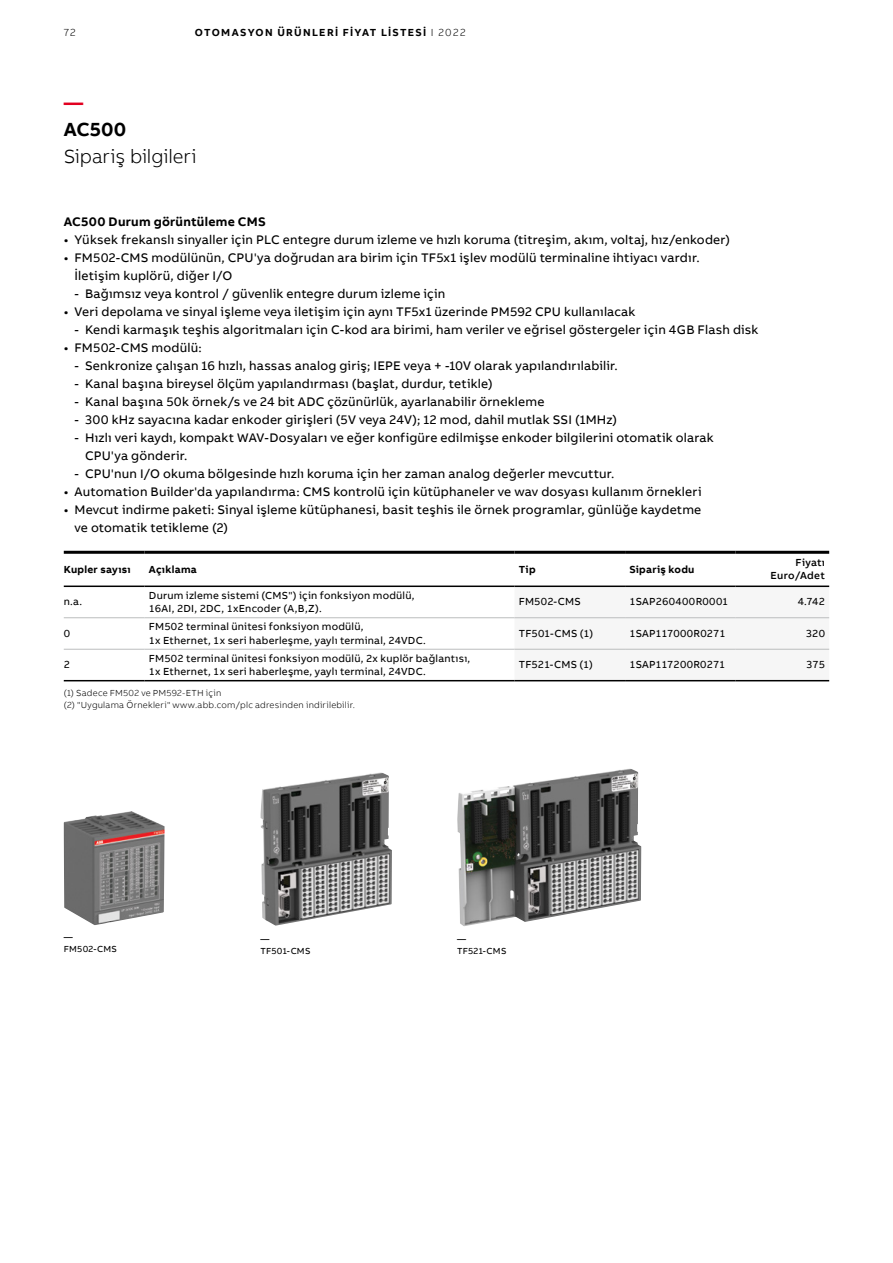
<style>
.page{position:relative;width:893px;height:1263px;background:#fff}
.page>*{position:absolute;margin:0;border:0;box-sizing:border-box;transform-origin:0 0}
.t1{font:300 19.5px "AB Bvoice";letter-spacing:-.005em;color:#000}
.t2{font:700 19.5px "AB Bvoice";letter-spacing:.005em;color:#000}
.t3{font:700 19.5px "AB Bvoice";color:#e20020}
.t4{font:12.75px/18px "AB Bvoice";letter-spacing:.015em;color:#000}
.t5{font:700 12.75px "AB Bvoice";letter-spacing:.02em;color:#000}
.t6{font:10.5px/13.5px "AB Bvoice";letter-spacing:.02em;color:#000}
.t7{font:700 10.5px "AB Bvoice";letter-spacing:.125em;color:#000}
.t8{font:700 10.5px "AB Bvoice";letter-spacing:.04em;color:#000}
.t9{font:500 10.5px/13.5px "AB Bvoice";letter-spacing:.03em;color:#000;text-align:right}
.t10{font:300 10.5px "AB Bvoice";color:#000}
.t11{font:300 9px/12px "AB Bvoice";letter-spacing:.025em;color:#000}
.t12{font:9px/12px "AB Bvoice";letter-spacing:.025em;color:#000}
.s1{font-weight:300}
</style>
<div class="page">
<img style="left:64px;top:811px;width:101px;height:114px">
<img style="left:261px;top:772px;width:131px;height:153px">
<img style="left:457px;top:768px;width:184px;height:158px">
<div style="left:514px;top:587px;width:315px;height:93px;background:#f6f6f6"></div>
<hr style="left:64px;top:551px;width:81px;height:3px;background:#000">
<hr style="left:145px;top:551px;width:369px;height:3px;background:#000">
<hr style="left:514px;top:551px;width:111px;height:3px;background:#000">
<hr style="left:625px;top:551px;width:111px;height:3px;background:#000">
<hr style="left:736px;top:551px;width:93px;height:3px;background:#000">
<hr style="left:64px;top:680px;width:81px;height:1px;background:#000">
<hr style="left:145px;top:680px;width:369px;height:1px;background:#000">
<hr style="left:514px;top:680px;width:111px;height:1px;background:#000">
<hr style="left:625px;top:680px;width:111px;height:1px;background:#000">
<hr style="left:736px;top:680px;width:93px;height:1px;background:#000">
<hr style="left:64px;top:585px;width:81px;height:2px;background:#000">
<hr style="left:145px;top:585px;width:369px;height:2px;background:#000">
<hr style="left:514px;top:585px;width:111px;height:2px;background:#000">
<hr style="left:625px;top:585px;width:111px;height:2px;background:#000">
<hr style="left:736px;top:585px;width:93px;height:2px;background:#000">
<hr style="left:64px;top:617px;width:81px;height:1px;background:#bbbdbe">
<hr style="left:145px;top:617px;width:369px;height:1px;background:#bbbdbe">
<hr style="left:514px;top:617px;width:111px;height:1px;background:#bbbdbe">
<hr style="left:625px;top:617px;width:111px;height:1px;background:#bbbdbe">
<hr style="left:736px;top:617px;width:93px;height:1px;background:#bbbdbe">
<hr style="left:64px;top:649px;width:81px;height:1px;background:#bbbdbe">
<hr style="left:145px;top:649px;width:369px;height:1px;background:#bbbdbe">
<hr style="left:514px;top:649px;width:111px;height:1px;background:#bbbdbe">
<hr style="left:625px;top:649px;width:111px;height:1px;background:#bbbdbe">
<hr style="left:736px;top:649px;width:93px;height:1px;background:#bbbdbe">
<p class="t10" style="left:64px;top:26px;width:13px">72</p>
<p class="t7" style="left:195px;top:25px;width:272px">OTOMASYON ÜRÜNLERİ FİYAT LİSTESİ <span class="s1">I 2022</span></p>
<h1 class="t3" style="left:64px;top:90px;width:21px">—</h1>
<h1 class="t2" style="left:64px;top:117px;width:64px">AC500</h1>
<h1 class="t1" style="left:64px;top:145px;width:134px">Sipariş bilgileri</h1>
<p class="t5" style="left:64px;top:213px;width:203px">AC500 Durum görüntüleme CMS</p>
<p class="t4" style="left:64px;top:231px;width:668px">• Yüksek frekanslı sinyaller için PLC entegre durum izleme ve hızlı koruma (titreşim, akım, voltaj, hız/enkoder)</p>
<p class="t4" style="left:74px;top:249px;width:627px;text-indent:-11px">• FM502-CMS modülünün, CPU'ya doğrudan ara birim için TF5x1 işlev modülü terminaline ihtiyacı vardır.<br>İletişim kuplörü, diğer I/O</p>
<p class="t4" style="left:74px;top:285px;width:372px">- Bağımsız veya kontrol / güvenlik entegre durum izleme için</p>
<p class="t4" style="left:64px;top:303px;width:573px">• Veri depolama ve sinyal işleme veya iletişim için aynı TF5x1 üzerinde PM592 CPU kullanılacak</p>
<p class="t4" style="left:74px;top:321px;width:685px">- Kendi karmaşık teşhis algoritmaları için C-kod ara birimi, ham veriler ve eğrisel göstergeler için 4GB Flash disk</p>
<p class="t4" style="left:64px;top:339px;width:139px">• FM502-CMS modülü:</p>
<p class="t4" style="left:74px;top:357px;width:545px">- Senkronize çalışan 16 hızlı, hassas analog giriş; IEPE veya + -10V olarak yapılandırılabilir.</p>
<p class="t4" style="left:74px;top:375px;width:420px">- Kanal başına bireysel ölçüm yapılandırması (başlat, durdur, tetikle)</p>
<p class="t4" style="left:74px;top:393px;width:471px">- Kanal başına 50k örnek/s ve 24 bit ADC çözünürlük, ayarlanabilir örnekleme</p>
<p class="t4" style="left:74px;top:411px;width:544px">- 300 kHz sayacına kadar enkoder girişleri (5V veya 24V); 12 mod, dahil mutlak SSI (1MHz)</p>
<p class="t4" style="left:85px;top:429px;width:630px;text-indent:-11px">- Hızlı veri kaydı, kompakt WAV-Dosyaları ve eğer konfigüre edilmişse enkoder bilgilerini otomatik olarak<br>CPU'ya gönderir.</p>
<p class="t4" style="left:74px;top:465px;width:541px">- CPU'nun I/O okuma bölgesinde hızlı koruma için her zaman analog değerler mevcuttur.</p>
<p class="t4" style="left:64px;top:483px;width:639px">• Automation Builder'da yapılandırma: CMS kontrolü için kütüphaneler ve wav dosyası kullanım örnekleri</p>
<p class="t4" style="left:74px;top:501px;width:628px;text-indent:-11px">• Mevcut indirme paketi: Sinyal işleme kütüphanesi, basit teşhis ile örnek programlar, günlüğe kaydetme ve otomatik tetikleme (2)</p>
<p class="t8" style="left:64px;top:562px;width:68px">Kupler sayısı</p>
<p class="t8" style="left:149px;top:562px;width:50px">Açıklama</p>
<p class="t8" style="left:519px;top:562px;width:18px">Tip</p>
<p class="t8" style="left:629px;top:562px;width:67px">Sipariş kodu</p>
<p class="t9" style="left:771px;top:556px;width:56px">Fiyatı<br>Euro/Adet</p>
<p class="t6" style="left:64px;top:595px;width:20px">n.a.</p>
<p class="t6" style="left:149px;top:588px;width:267px">Durum izleme sistemi (CMS") için fonksiyon modülü,<br>16AI, 2DI, 2DC, 1xEncoder (A,B,Z).</p>
<p class="t6" style="left:519px;top:595px;width:63px">FM502-CMS</p>
<p class="t6" style="left:629px;top:595px;width:101px">1SAP260400R0001</p>
<p class="t6" style="left:798px;top:595px;width:29px">4.742</p>
<p class="t6" style="left:64px;top:627px;width:8px">0</p>
<p class="t6" style="left:149px;top:620px;width:279px">FM502 terminal ünitesi fonksiyon modülü,<br>1x Ethernet, 1x seri haberleşme, yaylı terminal, 24VDC.</p>
<p class="t6" style="left:519px;top:627px;width:76px">TF501-CMS (1)</p>
<p class="t6" style="left:629px;top:627px;width:98px">1SAP117000R0271</p>
<p class="t6" style="left:806px;top:627px;width:21px">320</p>
<p class="t6" style="left:64px;top:658px;width:8px">2</p>
<p class="t6" style="left:149px;top:651px;width:323px">FM502 terminal ünitesi fonksiyon modülü, 2x kuplör bağlantısı,<br>1x Ethernet, 1x seri haberleşme, yaylı terminal, 24VDC.</p>
<p class="t6" style="left:519px;top:658px;width:76px">TF521-CMS (1)</p>
<p class="t6" style="left:629px;top:658px;width:98px">1SAP117200R0271</p>
<p class="t6" style="left:806px;top:658px;width:20px">375</p>
<p class="t11" style="left:64px;top:687px;width:293px">(1) Sadece FM502 ve PM592-ETH için<br>(2) "Uygulama Örnekleri" www.abb.com/plc adresinden indirilebilir.</p>
<p class="t12" style="left:64px;top:931px;width:55px">—<br>FM502-CMS</p>
<p class="t12" style="left:260px;top:932px;width:51px">—<br>TF501-CMS</p>
<p class="t12" style="left:457px;top:932px;width:51px">—<br>TF521-CMS</p>
</div>
